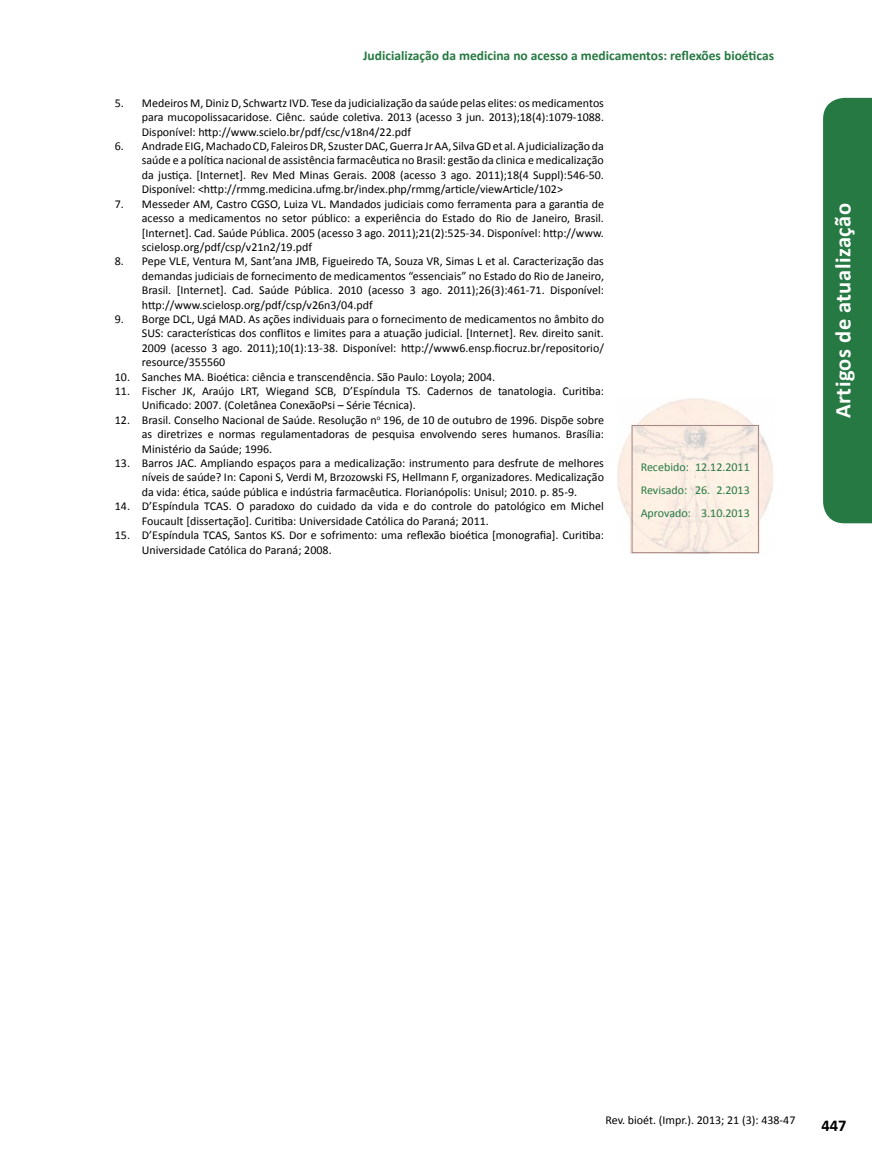
<style>
.page{position:relative;width:872px;height:1170px;background:#fff}
.page>*{position:absolute;margin:0;border:0;box-sizing:border-box;transform-origin:0 0}
.t1{font:700 22.5px "Calibri";letter-spacing:.02em;color:#fff}
.t2{font:700 16.5px "Calibri";color:#000}
.t3{font:700 13.5px "Calibri";color:#267942}
.t4{font:12px/14.4px "Calibri";color:#000;text-align:justify}
.t5{font:12px/23px "Calibri";color:#267942;text-align:justify}
</style>
<div class="page">
<div style="left:823px;top:98px;width:49px;height:425px;background:#267942"></div>
<img style="left:617px;top:398px;width:156px;height:155px">
<div style="left:632px;top:425px;width:126px;height:127px;border:1px solid #a38483"></div>
<p class="t3" style="left:363px;top:47px;width:412px">Judicialização da medicina no acesso a medicamentos: reflexões bioéticas</p>
<p class="t4" style="left:142px;top:96px;width:463px;text-indent:-27px">5. Medeiros M, Diniz D, Schwartz IVD. Tese da judicialização da saúde pelas elites: os medicamentos para mucopolissacaridose. Ciênc. saúde coletiva. 2013 (acesso 3 jun. 2013);18(4):1079-1088.<br>Disponível: http://www.scielo.br/pdf/csc/v18n4/22.pdf</p>
<p class="t4" style="left:142px;top:139px;width:463px;text-indent:-27px">6. Andrade EIG, Machado CD, Faleiros DR, Szuster DAC, Guerra Jr AA, Silva GD et al. A judicialização da saúde e a política nacional de assistência farmacêutica no Brasil: gestão da clinica e medicalização da justiça. [Internet]. Rev Med Minas Gerais. 2008 (acesso 3 ago. 2011);18(4 Suppl):546-50.<br>Disponível: &lt;http://rmmg.medicina.ufmg.br/index.php/rmmg/article/viewArticle/102&gt;</p>
<p class="t4" style="left:142px;top:196px;width:463px;text-indent:-27px">7. Messeder AM, Castro CGSO, Luiza VL. Mandados judiciais como ferramenta para a garantia de acesso a medicamentos no setor público: a experiência do Estado do Rio de Janeiro, Brasil. [Internet]. Cad. Saúde Pública. 2005 (acesso 3 ago. 2011);21(2):525-34. Disponível: http://www. scielosp.org/pdf/csp/v21n2/19.pdf</p>
<p class="t4" style="left:142px;top:254px;width:463px;text-indent:-27px">8. Pepe VLE, Ventura M, Sant’ana JMB, Figueiredo TA, Souza VR, Simas L et al. Caracterização das demandas judiciais de fornecimento de medicamentos “essenciais” no Estado do Rio de Janeiro, Brasil. [Internet]. Cad. Saúde Pública. 2010 (acesso 3 ago. 2011);26(3):461-71. Disponível: http://www.scielosp.org/pdf/csp/v26n3/04.pdf</p>
<p class="t4" style="left:142px;top:312px;width:463px;text-indent:-27px">9. Borge DCL, Ugá MAD. As ações individuais para o fornecimento de medicamentos no âmbito do SUS: características dos conflitos e limites para a atuação judicial. [Internet]. Rev. direito sanit.<br>2009 (acesso 3 ago. 2011);10(1):13-38. Disponível: http://www6.ensp.fiocruz.br/repositorio/ resource/355560</p>
<p class="t4" style="left:115px;top:369px;width:382px">10. Sanches MA. Bioética: ciência e transcendência. São Paulo: Loyola; 2004.</p>
<p class="t4" style="left:142px;top:384px;width:463px;text-indent:-27px">11. Fischer JK, Araújo LRT, Wiegand SCB, D’Espíndula TS. Cadernos de tanatologia. Curitiba:<br>Unificado: 2007. (Coletânea ConexãoPsi – Série Técnica).</p>
<p class="t4" style="left:142px;top:412px;width:463px;text-indent:-27px">12. Brasil. Conselho Nacional de Saúde. Resolução n<sup>o</sup> 196, de 10 de outubro de 1996. Dispõe sobre as diretrizes e normas regulamentadoras de pesquisa envolvendo seres humanos. Brasília:<br>Ministério da Saúde; 1996.</p>
<p class="t4" style="left:142px;top:456px;width:463px;text-indent:-27px">13. Barros JAC. Ampliando espaços para a medicalização: instrumento para desfrute de melhores níveis de saúde? In: Caponi S, Verdi M, Brzozowski FS, Hellmann F, organizadores. Medicalização da vida: ética, saúde pública e indústria farmacêutica. Florianópolis: Unisul; 2010. p. 85-9.</p>
<p class="t4" style="left:142px;top:499px;width:463px;text-indent:-27px">14. D’Espíndula TCAS. O paradoxo do cuidado da vida e do controle do patológico em Michel<br>Foucault [dissertação]. Curitiba: Universidade Católica do Paraná; 2011.</p>
<p class="t4" style="left:142px;top:528px;width:463px;text-indent:-27px">15. D’Espíndula TCAS, Santos KS. Dor e sofrimento: uma reflexão bioética [monografia]. Curitiba:<br>Universidade Católica do Paraná; 2008.</p>
<p class="t5" style="left:640px;top:455px;width:111px">Recebido: 12.12.2011<br>Revisado: 26. 2.2013<br>Aprovado: 3.10.2013</p>
<h1 class="t1" style="left:828px;top:418px;width:216px;rotate:-90deg">Artigos de atualização</h1>
<p class="t4" style="left:605px;top:1113px;width:191px">Rev. bioét. (Impr.). 2013; 21 (3): 438-47</p>
<h2 class="t2" style="left:821px;top:1115px;width:27px">447</h2>
</div>
